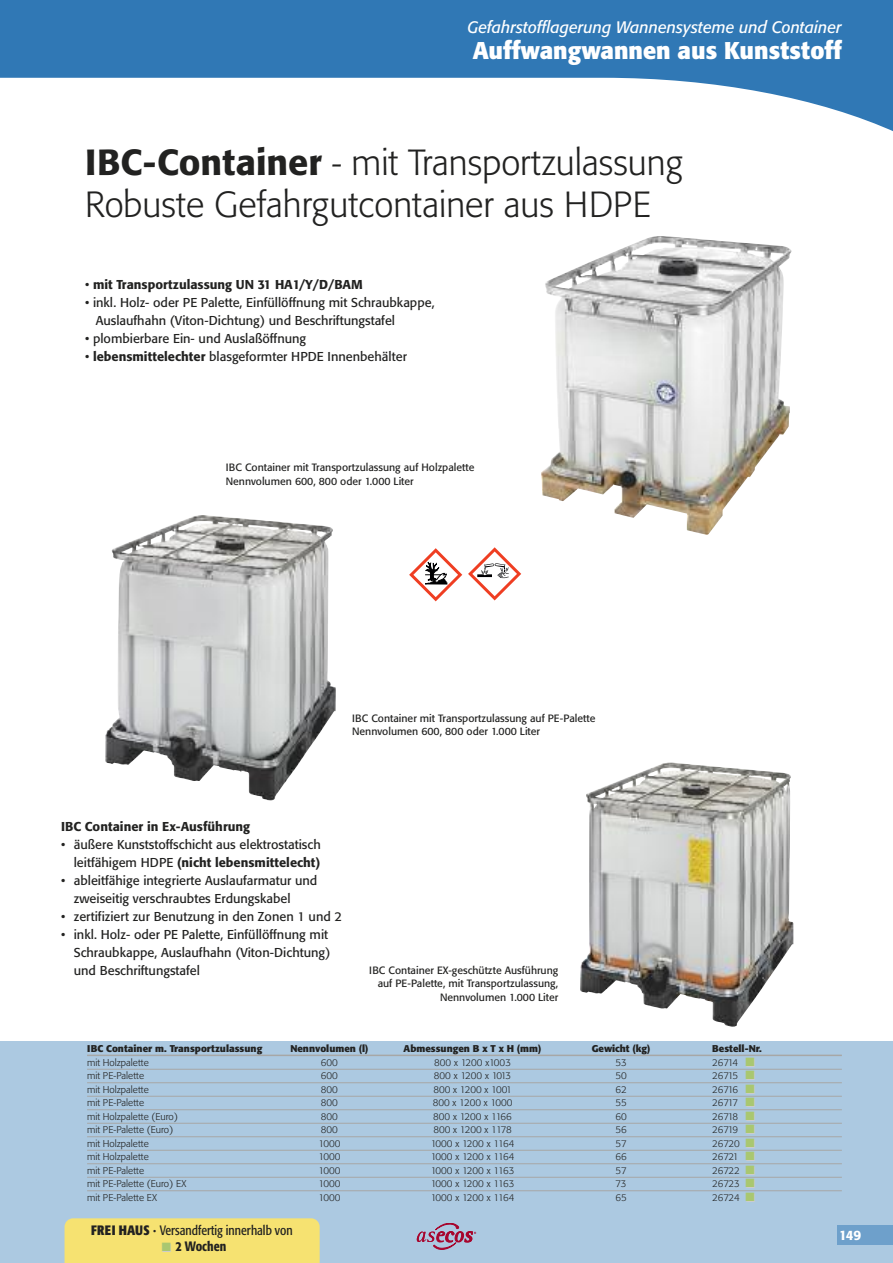
<style>
.page{position:relative;width:893px;height:1263px;background:#fff}
.page>*{position:absolute;margin:0;border:0;box-sizing:border-box;transform-origin:0 0}
.t1{font:300 36px/42px "Formata BQ";color:#222221}
.t2{font:700 24px "Formata BQ";color:#fff}
.t3{font:italic 16.5px "Formata BQ";color:#fff}
.t4{font:13.5px "Formata Condensed BQ";color:#222221}
.t5{font:500 13.5px "Formata Condensed BQ";color:#222221}
.t6{font:500 13.5px "Formata BQ";color:#fff}
.t7{font:12.75px/18px "Formata BQ";color:#222221}
.t8{font:500 12.75px "Formata BQ";color:#222221}
.t9{font:10.5px/13.5px "Formata BQ";color:#222221}
.t10{font:300 9.75px "Formata BQ";color:#222221}
.t11{font:700 9.75px "Formata BQ";color:#222221}
.t12{font:300 9.75px "Formata BQ";letter-spacing:-.05em;color:#222221}
.t13{font:300 9.75px "Formata BQ";letter-spacing:-.02em;color:#222221}
.s1{font-weight:500}
.s2{font-size:33.75px}
.s3{font-weight:400}
.s4{color:#ccc}
.s5{font-weight:700}
.s6{font-family:"Formata BQ";font-weight:700}
</style>
<div class="page">
<div style="left:0;top:1041px;width:893px;height:222px;background:#acc9e1"></div>
<svg style="left:417px;top:1223px;width:59px;height:26px"></svg>
<div style="left:838px;top:1225px;width:55px;height:20px;background:#6ea0cb"></div>
<svg style="left:0;top:0;width:893px;height:131px;fill:#3078b5"></svg>
<img style="left:541px;top:236px;width:250px;height:299px">
<img style="left:580px;top:763px;width:213px;height:264px">
<svg style="left:409px;top:548px;width:53px;height:53px"></svg>
<svg style="left:468px;top:547px;width:53px;height:53px"></svg>
<hr style="left:87px;top:1054px;width:755px;height:2px;background:#a7a7a6">
<hr style="left:87px;top:1069px;width:755px;height:1px;background:#a7a7a6">
<hr style="left:87px;top:1082px;width:755px;height:1px;background:#a7a7a6">
<hr style="left:87px;top:1096px;width:755px;height:1px;background:#a7a7a6">
<hr style="left:87px;top:1109px;width:755px;height:1px;background:#a7a7a6">
<hr style="left:87px;top:1123px;width:755px;height:1px;background:#a7a7a6">
<hr style="left:87px;top:1136px;width:755px;height:1px;background:#a7a7a6">
<hr style="left:87px;top:1150px;width:755px;height:1px;background:#a7a7a6">
<hr style="left:87px;top:1163px;width:755px;height:1px;background:#a7a7a6">
<hr style="left:87px;top:1177px;width:755px;height:1px;background:#a7a7a6">
<hr style="left:87px;top:1190px;width:755px;height:1px;background:#a7a7a6">
<img style="left:105px;top:515px;width:231px;height:285px">
<div style="left:65px;top:1218px;width:255px;height:45px;background:#f6e271"></div>
<p class="t3" style="left:468px;top:18px;width:376px">Gefahrstofflagerung Wannensysteme und Container</p>
<h2 class="t2" style="left:473px;top:37px;width:371px">Auffwangwannen aus Kunststoff</h2>
<h1 class="t1" style="left:85px;top:142px;width:599px"><span class="s1">IBC-Container</span> <span class="s2">-</span> mit Transportzulassung<br>Robuste Gefahrgutcontainer aus HDPE</h1>
<p class="t8" style="left:85px;top:277px;width:279px"><span class="s3">•</span> mit Transportzulassung UN 31 HA1/Y/D/BAM</p>
<p class="t7" style="left:96px;top:294px;width:340px;text-indent:-11px">• inkl. Holz- oder PE Palette, Einfüllöffnung mit Schraubkappe,<br>Auslaufhahn (Viton-Dichtung) und Beschriftungstafel</p>
<p class="t7" style="left:85px;top:330px;width:223px">• plombierbare Ein- und Auslaßöffnung</p>
<p class="t7" style="left:85px;top:348px;width:323px">• <span class="s1">lebensmittelechter</span> blasgeformter HPDE Innenbehälter</p>
<p class="t9" style="left:226px;top:461px;width:250px">IBC Container mit Transportzulassung auf Holzpalette<br>Nennvolumen 600, 800 oder 1.000 Liter</p>
<p class="t9" style="left:352px;top:712px;width:245px">IBC Container mit Transportzulassung auf PE-Palette<br>Nennvolumen 600, 800 oder 1.000 Liter</p>
<p class="t8" style="left:61px;top:819px;width:191px">IBC Container in Ex-Ausführung</p>
<p class="t7" style="left:61px;top:835px;width:261px;text-align:right">• äußere Kunststoffschicht aus elektrostatisch leitfähigem HDPE <span class="s1">(nicht lebensmittelecht)</span></p>
<p class="t7" style="left:74px;top:871px;width:245px;text-indent:-13px">• ableitfähige integrierte Auslaufarmatur und zweiseitig verschraubtes Erdungskabel</p>
<p class="t7" style="left:61px;top:907px;width:282px">• zertifiziert zur Benutzung in den Zonen 1 und 2</p>
<p class="t7" style="left:74px;top:925px;width:258px;text-indent:-13px">• inkl. Holz- oder PE Palette, Einfüllöffnung mit<br>Schraubkappe, Auslaufhahn (Viton-Dichtung) und Beschriftungstafel</p>
<p class="t9" style="left:369px;top:964px;width:191px;text-align:right">IBC Container EX-geschützte Ausführung auf PE-Palette, mit Transportzulassung,<br>Nennvolumen 1.000 Liter</p>
<p class="t11" style="left:87px;top:1043px;width:177px">IBC Container m. Transportzulassung</p>
<p class="t11" style="left:290px;top:1043px;width:80px">Nennvolumen (l)</p>
<p class="t11" style="left:404px;top:1043px;width:139px">Abmessungen B x T x H (mm)</p>
<p class="t11" style="left:592px;top:1043px;width:60px">Gewicht (kg)</p>
<p class="t11" style="left:712px;top:1043px;width:51px">Bestell-Nr.</p>
<p class="t10" style="left:87px;top:1057px;width:63px">mit Holzpalette</p>
<p class="t10" style="left:321px;top:1057px;width:19px">600</p>
<p class="t10" style="left:434px;top:1057px;width:78px">800 x 1200 x1003</p>
<p class="t10" style="left:615px;top:1057px;width:13px">53</p>
<p class="t10" style="left:712px;top:1057px;width:45px">26714 <span class="s4">■</span></p>
<p class="t10" style="left:87px;top:1071px;width:59px">mit PE-Palette</p>
<p class="t10" style="left:321px;top:1071px;width:19px">600</p>
<p class="t12" style="left:434px;top:1071px;width:79px">800 x 1200 x 1013</p>
<p class="t10" style="left:615px;top:1071px;width:13px">50</p>
<p class="t10" style="left:712px;top:1071px;width:45px">26715 <span class="s4">■</span></p>
<p class="t10" style="left:87px;top:1084px;width:63px">mit Holzpalette</p>
<p class="t10" style="left:321px;top:1084px;width:19px">800</p>
<p class="t10" style="left:433px;top:1084px;width:80px">800 x 1200 x 1001</p>
<p class="t10" style="left:615px;top:1084px;width:13px">62</p>
<p class="t10" style="left:712px;top:1084px;width:45px">26716 <span class="s4">■</span></p>
<p class="t10" style="left:87px;top:1098px;width:59px">mit PE-Palette</p>
<p class="t10" style="left:321px;top:1098px;width:19px">800</p>
<p class="t10" style="left:433px;top:1098px;width:81px">800 x 1200 x 1000</p>
<p class="t10" style="left:615px;top:1098px;width:13px">55</p>
<p class="t10" style="left:712px;top:1098px;width:45px">26717 <span class="s4">■</span></p>
<p class="t10" style="left:87px;top:1111px;width:92px">mit Holzpalette (Euro)</p>
<p class="t10" style="left:321px;top:1111px;width:19px">800</p>
<p class="t10" style="left:433px;top:1111px;width:80px">800 x 1200 x 1166</p>
<p class="t10" style="left:615px;top:1111px;width:13px">60</p>
<p class="t10" style="left:712px;top:1111px;width:45px">26718 <span class="s4">■</span></p>
<p class="t10" style="left:87px;top:1125px;width:88px">mit PE-Palette (Euro)</p>
<p class="t10" style="left:321px;top:1125px;width:19px">800</p>
<p class="t13" style="left:433px;top:1125px;width:80px">800 x 1200 x 1178</p>
<p class="t10" style="left:615px;top:1125px;width:13px">56</p>
<p class="t10" style="left:712px;top:1125px;width:45px">26719 <span class="s4">■</span></p>
<p class="t10" style="left:87px;top:1138px;width:63px">mit Holzpalette</p>
<p class="t10" style="left:319px;top:1138px;width:23px">1000</p>
<p class="t10" style="left:431px;top:1138px;width:85px">1000 x 1200 x 1164</p>
<p class="t10" style="left:615px;top:1138px;width:13px">57</p>
<p class="t10" style="left:712px;top:1138px;width:45px">26720 <span class="s4">■</span></p>
<p class="t10" style="left:87px;top:1152px;width:63px">mit Holzpalette</p>
<p class="t10" style="left:319px;top:1152px;width:23px">1000</p>
<p class="t10" style="left:431px;top:1152px;width:85px">1000 x 1200 x 1164</p>
<p class="t10" style="left:615px;top:1152px;width:13px">66</p>
<p class="t10" style="left:712px;top:1152px;width:45px">26721 <span class="s4">■</span></p>
<p class="t10" style="left:87px;top:1165px;width:59px">mit PE-Palette</p>
<p class="t10" style="left:319px;top:1165px;width:23px">1000</p>
<p class="t10" style="left:431px;top:1165px;width:85px">1000 x 1200 x 1163</p>
<p class="t10" style="left:615px;top:1165px;width:13px">57</p>
<p class="t10" style="left:712px;top:1165px;width:45px">26722 <span class="s4">■</span></p>
<p class="t10" style="left:87px;top:1179px;width:101px">mit PE-Palette (Euro) EX</p>
<p class="t10" style="left:319px;top:1179px;width:23px">1000</p>
<p class="t10" style="left:431px;top:1179px;width:85px">1000 x 1200 x 1163</p>
<p class="t10" style="left:616px;top:1179px;width:12px">73</p>
<p class="t10" style="left:712px;top:1179px;width:45px">26723 <span class="s4">■</span></p>
<p class="t10" style="left:87px;top:1192px;width:71px">mit PE-Palette EX</p>
<p class="t10" style="left:319px;top:1192px;width:23px">1000</p>
<p class="t10" style="left:431px;top:1192px;width:85px">1000 x 1200 x 1164</p>
<p class="t10" style="left:615px;top:1192px;width:13px">65</p>
<p class="t10" style="left:712px;top:1192px;width:45px">26724 <span class="s4">■</span></p>
<p class="t4" style="left:91px;top:1223px;width:203px"><span class="s5">FREI HAUS</span> <span class="s6">·</span> Versandfertig innerhalb von</p>
<p class="t5" style="left:162px;top:1239px;width:65px"><span class="s4">■</span> 2 Wochen</p>
<p class="t6" style="left:839px;top:1227px;width:24px">149</p>
</div>
